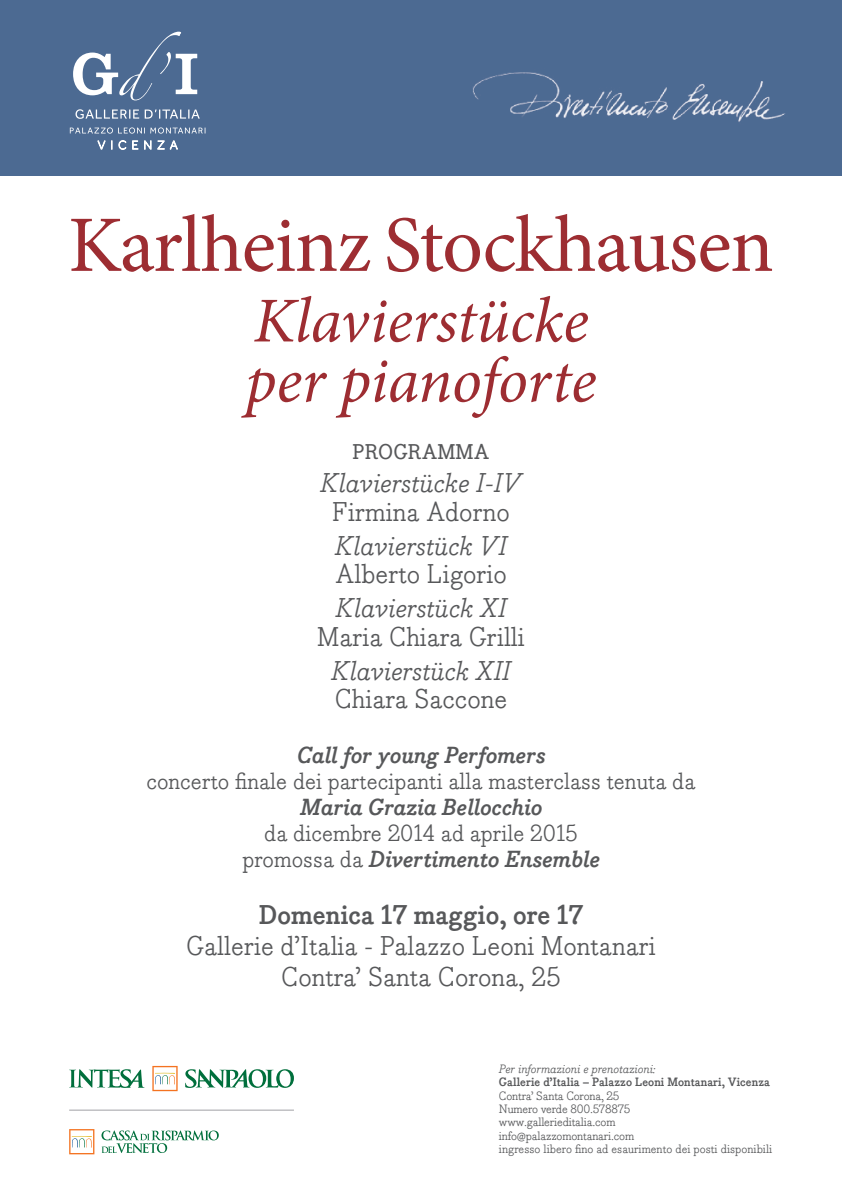
<style>
.page{position:relative;width:842px;height:1191px;background:#fff}
.page>*{position:absolute;margin:0;border:0;box-sizing:border-box;transform-origin:0 0}
.t1{font:80px "Minion Pro";letter-spacing:-.02em;color:#9d2d32}
.t2{font:italic 64px "Minion Pro";letter-spacing:-.005em;color:#9d2d32}
.t3{font:26.6px "Bodoni Egyptian Pro";color:#57585a}
.t4{font:italic 26.6px "Bodoni Egyptian Pro";color:#57585a}
.t5{font:700 26.6px "Bodoni Egyptian Pro";color:#57585a}
.t6{font:22.8px "Bodoni Egyptian Pro";color:#57585a}
.t7{font:italic 700 22.8px "Bodoni Egyptian Pro";color:#57585a}
.t8{font:500 20.8px "Bodoni Egyptian Pro";color:#57585a}
.Normale{font:11.8px "Bodoni Egyptian Pro";letter-spacing:-.015em;color:#57585a}
.Normale-2{font:700 11.8px "Bodoni Egyptian Pro";color:#57585a}
.Normale-3{font:italic 11.8px "Bodoni Egyptian Pro";color:#57585a}
.s1{font-weight:400;font-style:normal}
</style>
<div class="page">
<div style="left:0;top:0;width:842px;height:176px;background:#4c6a92"></div>
<svg style="left:76px;top:109px;width:124px;height:10px"></svg>
<svg style="left:98px;top:141px;width:80px;height:8px"></svg>
<svg style="left:73px;top:32px;width:124px;height:68px"></svg>
<svg style="left:70px;top:127px;width:135px;height:7px"></svg>
<svg style="left:185px;top:1069px;width:109px;height:19px"></svg>
<svg style="left:69px;top:1069px;width:74px;height:18px"></svg>
<svg style="left:152px;top:1066px;width:26px;height:25px"></svg>
<hr style="left:69px;top:1109px;width:225px;height:1px;background:#a1a1a5">
<svg style="left:69px;top:1129px;width:25px;height:25px"></svg>
<svg style="left:101px;top:1130px;width:118px;height:23px"></svg>
<img style="left:473px;top:72px;width:312px;height:50px">
<p class="t1" style="left:68px;top:192px;width:707px">Karlheinz Stockhausen</p>
<p class="t2" style="left:253px;top:277px;width:337px">Klavierstücke</p>
<p class="t2" style="left:245px;top:337px;width:352px">per pianoforte</p>
<p class="t8" style="left:352px;top:438px;width:139px">PROGRAMMA</p>
<p class="t4" style="left:320px;top:467px;width:203px">Klavierstücke I-IV</p>
<p class="t3" style="left:332px;top:495px;width:179px">Firmina Adorno</p>
<p class="t4" style="left:335px;top:529px;width:174px">Klavierstück VI</p>
<p class="t3" style="left:335px;top:558px;width:173px">Alberto Ligorio</p>
<p class="t4" style="left:335px;top:591px;width:173px">Klavierstück XI</p>
<p class="t3" style="left:317px;top:620px;width:209px">Maria Chiara Grilli</p>
<p class="t4" style="left:331px;top:654px;width:181px">Klavierstück XII</p>
<p class="t3" style="left:335px;top:682px;width:174px">Chiara Saccone</p>
<p class="t7" style="left:297px;top:741px;width:250px">Call for young Perfomers</p>
<p class="t6" style="left:146px;top:767px;width:551px">concerto finale dei partecipanti alla masterclass tenuta da</p>
<p class="t7" style="left:300px;top:793px;width:243px">Maria Grazia Bellocchio</p>
<p class="t6" style="left:264px;top:819px;width:315px">da dicembre 2014 ad aprile 2015</p>
<p class="t7" style="left:242px;top:845px;width:358px"><span class="s1">promossa da</span> Divertimento Ensemble</p>
<p class="t5" style="left:259px;top:898px;width:326px">Domenica 17 maggio, ore 17</p>
<p class="t3" style="left:186px;top:929px;width:471px">Gallerie d’Italia - Palazzo Leoni Montanari</p>
<p class="t3" style="left:281px;top:960px;width:281px">Contra’ Santa Corona, 25</p>
<p class="Normale-3" style="left:499px;top:1061px;width:158px">Per informazioni e prenotazioni:</p>
<p class="Normale-2" style="left:499px;top:1075px;width:273px">Gallerie d’Italia – Palazzo Leoni Montanari, Vicenza</p>
<p class="Normale" style="left:499px;top:1088px;width:122px">Contra’ Santa Corona, 25</p>
<p class="Normale" style="left:499px;top:1101px;width:133px">Numero verde 800.578875</p>
<p class="Normale" style="left:499px;top:1115px;width:118px">www.gallerieditalia.com</p>
<p class="Normale" style="left:499px;top:1128px;width:137px">info@palazzomontanari.com</p>
<p class="Normale" style="left:499px;top:1141px;width:275px">ingresso libero fino ad esaurimento dei posti disponibili</p>
</div>
